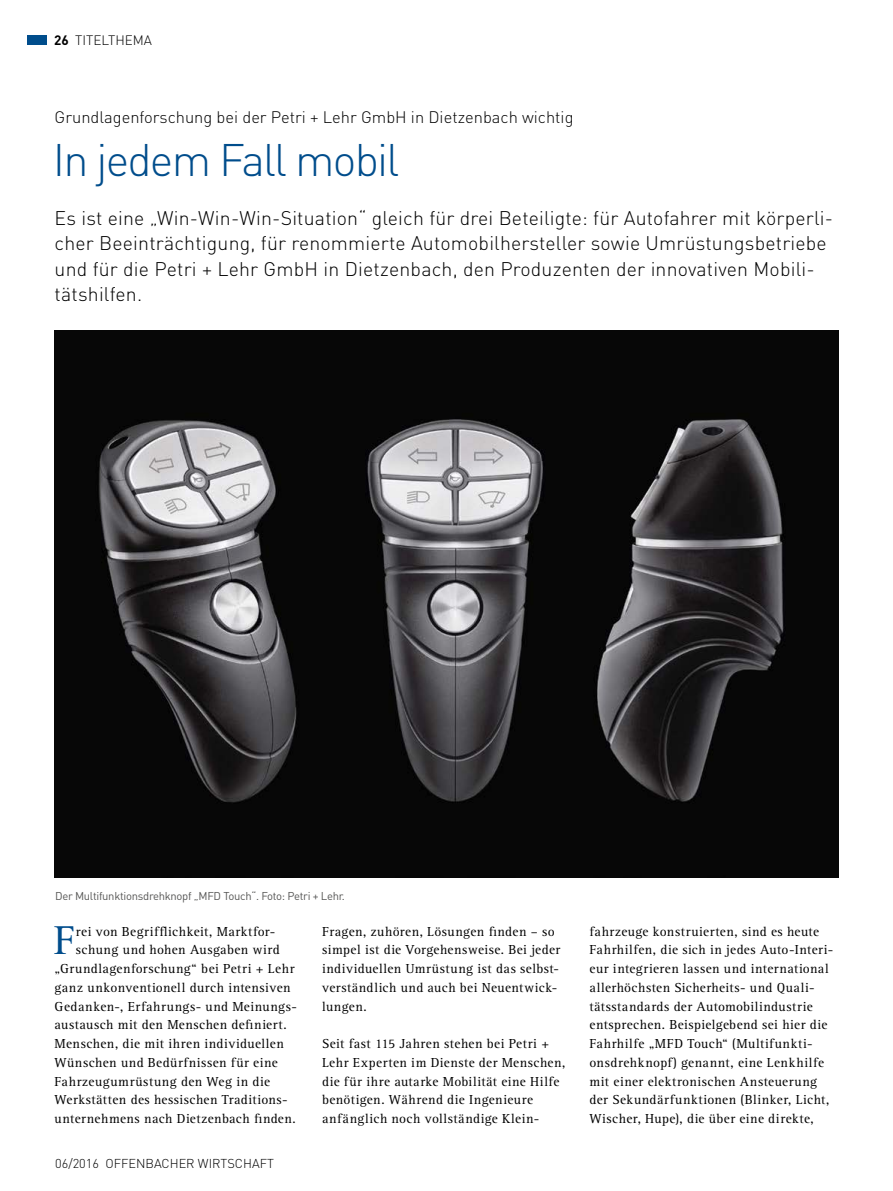
<style>
.page{position:relative;width:893px;height:1191px;background:#fff}
.page>*{position:absolute;margin:0;border:0;box-sizing:border-box;transform-origin:0 0}
.t1{font:300 45px "DIN";letter-spacing:-.04em;color:#004d8c}
.Fliesstext_Initial_2{font:41.7px "Rotis Serif Std";color:#004d8c}
.Einleitung{font:300 19.5px/25.5px "DIN";letter-spacing:.01em;color:#000}
.t2{font:300 16.5px "DIN";color:#000}
.Fliesstext{font:13.5px/18.8px "Rotis Serif Std";letter-spacing:.035em;color:#000}
.Fliesstext_Initial_2-2{font:13.5px/18.8px "Rotis Serif Std";letter-spacing:.035em;color:#000}
.t3{font:300 13.5px "DIN";color:#000}
.t4{font:300 12.75px "DIN";color:#000}
.BU{font:11.25px "DIN";letter-spacing:-.025em;color:#575756}
.s1{font-weight:700}
</style>
<div class="page">
<div style="left:28px;top:36px;width:19px;height:9px;background:#004d8c"></div>
<img style="left:55px;top:331px;width:784px;height:546px">
<p class="t3" style="left:54px;top:32px;width:99px"><span class="s1">26</span> TITELTHEMA</p>
<p class="t2" style="left:55px;top:107px;width:520px">Grundlagenforschung bei der Petri + Lehr GmbH in Dietzenbach wichtig</p>
<p class="t1" style="left:53px;top:132px;width:348px">In jedem Fall mobil</p>
<p class="Einleitung" style="left:55px;top:205px;width:780px">Es ist eine „Win-Win-Win-Situation“ gleich für drei Beteiligte: für Autofahrer mit körperli&shy;cher Beeinträchtigung, für renommierte Automobilhersteller sowie Umrüstungsbetriebe und für die Petri + Lehr GmbH in Dietzenbach, den Produzenten der innovativen Mobili&shy;tätshilfen.</p>
<p class="BU" style="left:55px;top:888px;width:291px">Der Multifunktionsdrehknopf „MFD Touch“. Foto: Petri + Lehr.</p>
<p class="Fliesstext_Initial_2" style="left:54px;top:916px;width:23px">F</p>
<p class="Fliesstext_Initial_2-2" style="left:76px;top:922px;width:201px">rei von Begrifflichkeit, Marktfor-</p>
<p class="Fliesstext_Initial_2-2" style="left:76px;top:941px;width:205px">schung und hohen Ausgaben wird</p>
<p class="Fliesstext_Initial_2-2" style="left:55px;top:959px;width:241px">„Grundlagenforschung“ bei Petri + Lehr</p>
<p class="Fliesstext_Initial_2-2" style="left:55px;top:978px;width:238px">ganz unkonventionell durch intensiven</p>
<p class="Fliesstext_Initial_2-2" style="left:55px;top:997px;width:244px">Gedanken-, Erfahrungs- und Meinungs-</p>
<p class="Fliesstext_Initial_2-2" style="left:55px;top:1016px;width:233px">austausch mit den Menschen definiert.</p>
<p class="Fliesstext_Initial_2-2" style="left:55px;top:1034px;width:231px">Menschen, die mit ihren individuellen</p>
<p class="Fliesstext_Initial_2-2" style="left:55px;top:1053px;width:225px">Wünschen und Bedürfnissen für eine</p>
<p class="Fliesstext_Initial_2-2" style="left:55px;top:1072px;width:217px">Fahrzeugumrüstung den Weg in die</p>
<p class="Fliesstext_Initial_2-2" style="left:55px;top:1091px;width:235px">Werkstätten des hessischen Traditions-</p>
<p class="Fliesstext_Initial_2-2" style="left:55px;top:1109px;width:243px">unternehmens nach Dietzenbach finden.</p>
<p class="t4" style="left:55px;top:1155px;width:220px">06/2016 OFFENBACHER WIRTSCHAFT</p>
<p class="Fliesstext_Initial_2-2" style="left:322px;top:922px;width:240px">Fragen, zuhören, Lösungen finden – so simpel ist die Vorgehensweise. Bei jeder individuellen Umrüstung ist das selbst&shy;verständlich und auch bei Neuentwick&shy;lungen.</p>
<p class="Fliesstext" style="left:322px;top:1034px;width:245px">Seit fast 115 Jahren stehen bei Petri + Lehr Experten im Dienste der Menschen, die für ihre autarke Mobilität eine Hilfe benötigen. Während die Ingenieure anfänglich noch vollständige Klein-</p>
<p class="Fliesstext" style="left:589px;top:922px;width:245px">fahrzeuge konstruierten, sind es heute Fahrhilfen, die sich in jedes Auto-Interi&shy;eur integrieren lassen und international allerhöchsten Sicherheits- und Quali&shy;tätsstandards der Automobilindustrie entsprechen. Beispielgebend sei hier die Fahrhilfe „MFD Touch“ (Multifunkti&shy;onsdrehknopf) genannt, eine Lenkhilfe mit einer elektronischen Ansteuerung der Sekundärfunktionen (Blinker, Licht, Wischer, Hupe), die über eine direkte,</p>
</div>
